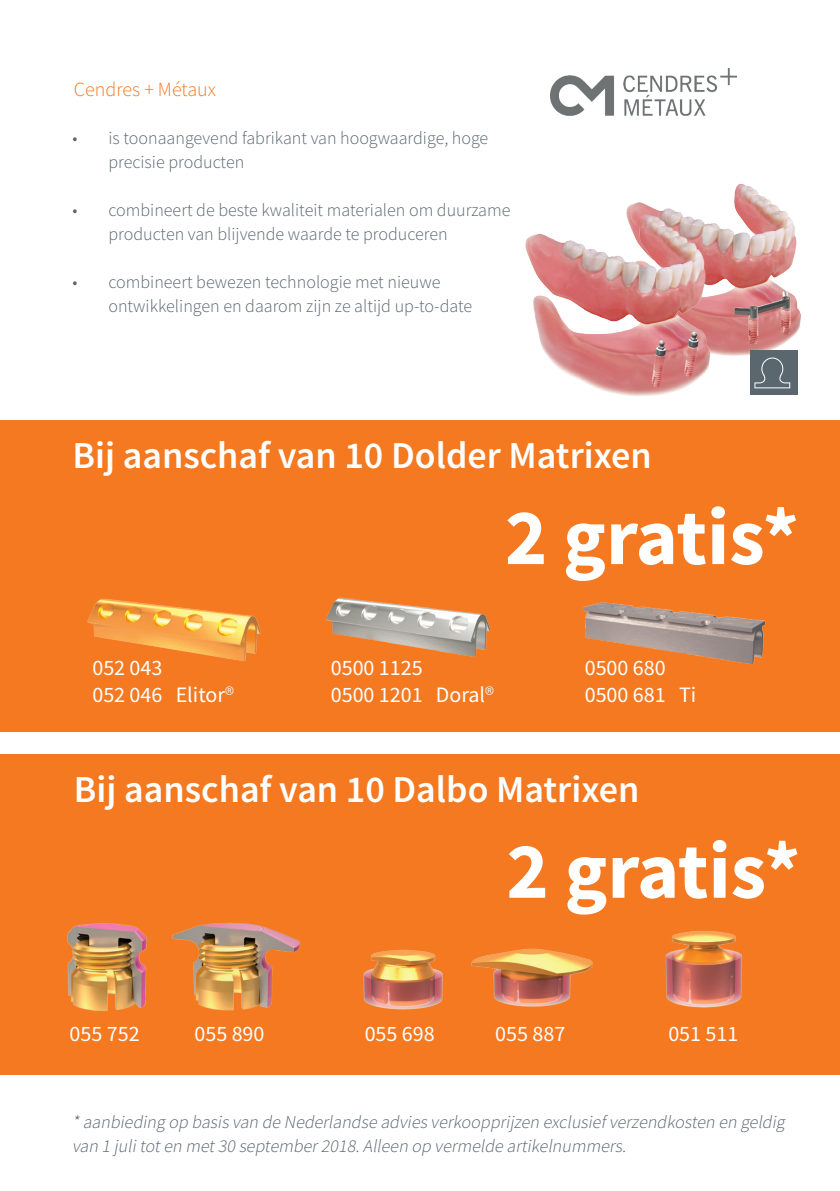
<style>
.page{position:relative;width:840px;height:1191px;background:#fff}
.page>*{position:absolute;margin:0;border:0;box-sizing:border-box;transform-origin:0 0}
.t1{font:700 80px "Source Sans Pro";color:#fff}
.t2{font:600 38px "Source Sans Pro";color:#fff}
.t3{font:22px/26.4px "Source Sans Pro";color:#fff}
.t4{font:300 20px "Source Sans Pro";color:#f47921}
.t5{font:300 18px/24px "Source Sans Pro";color:#5a676e}
.t6{font:italic 300 18px/24px "Source Sans Pro";color:#5a676e}
.s1{font-weight:300}
</style>
<div class="page">
<div style="left:0;top:754px;width:839px;height:321px;background:#f47921"></div>
<img style="left:724px;top:183px;width:77px;height:192px">
<div style="left:749px;top:350px;width:48px;height:45px;background:#5a676e"></div>
<svg style="left:754px;top:357px;width:35px;height:31px"></svg>
<img style="left:550px;top:68px;width:188px;height:48px">
<div style="left:0;top:420px;width:839px;height:311px;background:#f47921"></div>
<img style="left:67px;top:923px;width:80px;height:89px">
<img style="left:471px;top:948px;width:121px;height:59px">
<img style="left:665px;top:930px;width:78px;height:78px">
<img style="left:363px;top:949px;width:80px;height:61px">
<img style="left:172px;top:922px;width:128px;height:89px">
<img style="left:525px;top:202px;width:199px;height:194px">
<img style="left:326px;top:597px;width:165px;height:60px">
<img style="left:87px;top:598px;width:174px;height:64px">
<img style="left:582px;top:602px;width:184px;height:63px">
<p class="t4" style="left:74px;top:77px;width:143px">Cendres + Métaux</p>
<p class="t5" style="left:108px;top:126px;width:381px;text-indent:-36px">• is toonaangevend fabrikant van hoogwaardige, hoge precisie producten</p>
<p class="t5" style="left:108px;top:198px;width:403px;text-indent:-36px">• combineert de beste kwaliteit materialen om duurzame producten van blijvende waarde te produceren</p>
<p class="t5" style="left:108px;top:270px;width:365px;text-indent:-36px">• combineert bewezen technologie met nieuwe ontwikkelingen en daarom zijn ze altijd up-to-date</p>
<h2 class="t2" style="left:72px;top:430px;width:580px">Bij aanschaf van 10 Dolder Matrixen</h2>
<h1 class="t1" style="left:504px;top:483px;width:295px">2 gratis*</h1>
<p class="t3" style="left:92px;top:654px;width:143px">052 043<br>052 046 Elitor<span class="s1">®</span></p>
<p class="t3" style="left:330px;top:654px;width:165px">0500 1125<br>0500 1201 Doral<span class="s1">®</span></p>
<p class="t3" style="left:584px;top:654px;width:113px">0500 680<br>0500 681 Ti</p>
<h2 class="t2" style="left:74px;top:764px;width:566px">Bij aanschaf van 10 Dalbo Matrixen</h2>
<h1 class="t1" style="left:506px;top:817px;width:295px">2 gratis*</h1>
<p class="t3" style="left:70px;top:1020px;width:72px">055 752</p>
<p class="t3" style="left:194px;top:1020px;width:72px">055 890</p>
<p class="t3" style="left:364px;top:1020px;width:72px">055 698</p>
<p class="t3" style="left:495px;top:1020px;width:72px">055 887</p>
<p class="t3" style="left:668px;top:1020px;width:72px">051 511</p>
<p class="t6" style="left:72px;top:1110px;width:717px">*aanbieding op basis van de Nederlandse advies verkoopprijzen exclusiefverzendkosten en geldig van 1 julitoten met30 september2018.Alleen op vermelde artikelnummers.</p>
</div>
